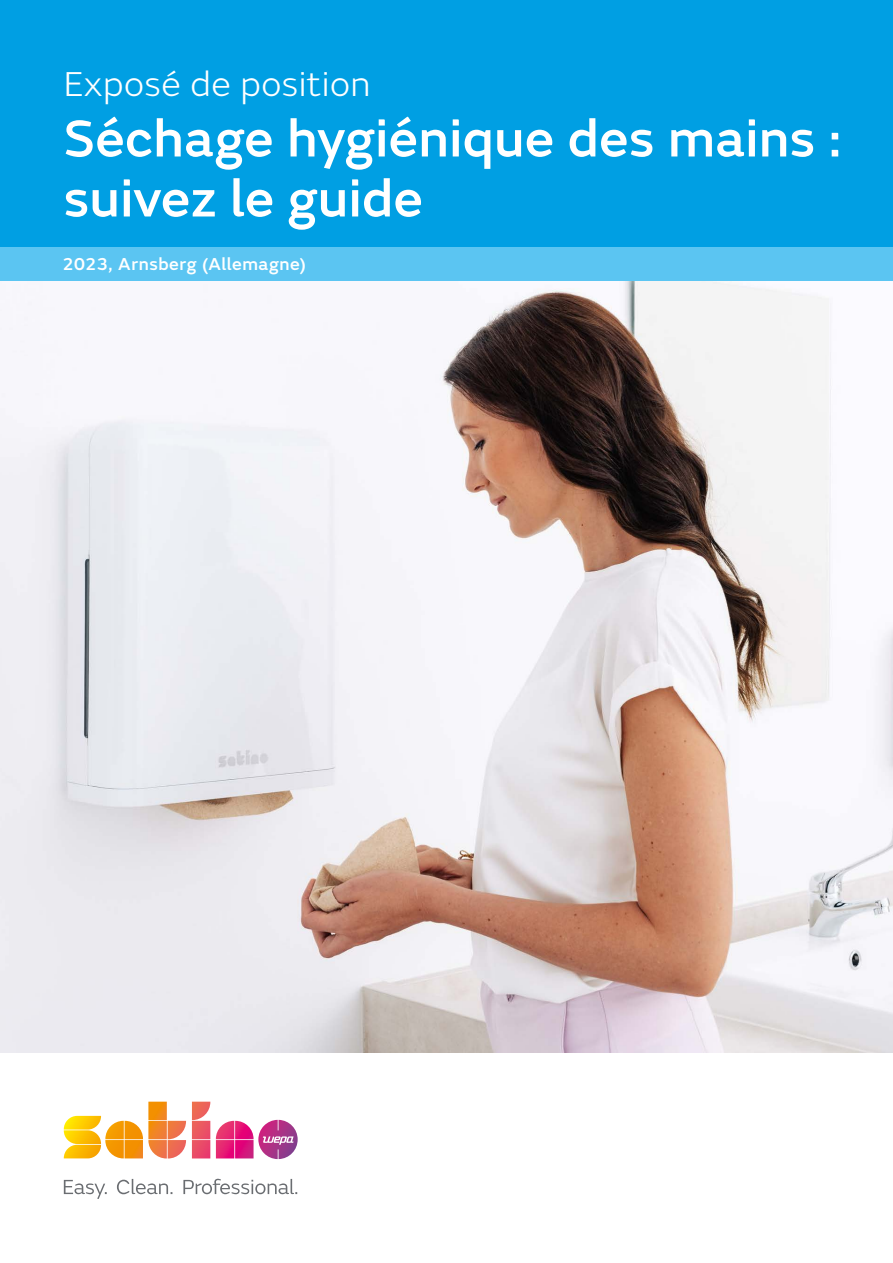
<style>
.page{position:relative;width:893px;height:1263px;background:#fff}
.page>*{position:absolute;margin:0;border:0;box-sizing:border-box;transform-origin:0 0}
.t1{font:500 54px/60px "FS Emeric";letter-spacing:.01em;color:#fff}
.t2{font:300 36px "FS Emeric";letter-spacing:.015em;color:#fff}
.t3{font:500 18px "FS Emeric";letter-spacing:.03em;color:#fff}
</style>
<div class="page">
<img style="left:0;top:281px;width:893px;height:771px">
<svg style="left:64px;top:1102px;width:234px;height:57px"></svg>
<svg style="left:64px;top:1179px;width:233px;height:20px"></svg>
<div style="left:0;top:246px;width:893px;height:35px;background:#5bc5f2"></div>
<div style="left:0;top:0;width:893px;height:246px;background:#009fe3"></div>
<p class="t2" style="left:64px;top:60px;width:308px">Exposé de position</p>
<p class="t1" style="left:64px;top:105px;width:779px">Séchage hygiénique des mains : suivez le guide</p>
<p class="t3" style="left:62px;top:250px;width:245px">2023, Arnsberg (Allemagne)</p>
</div>
